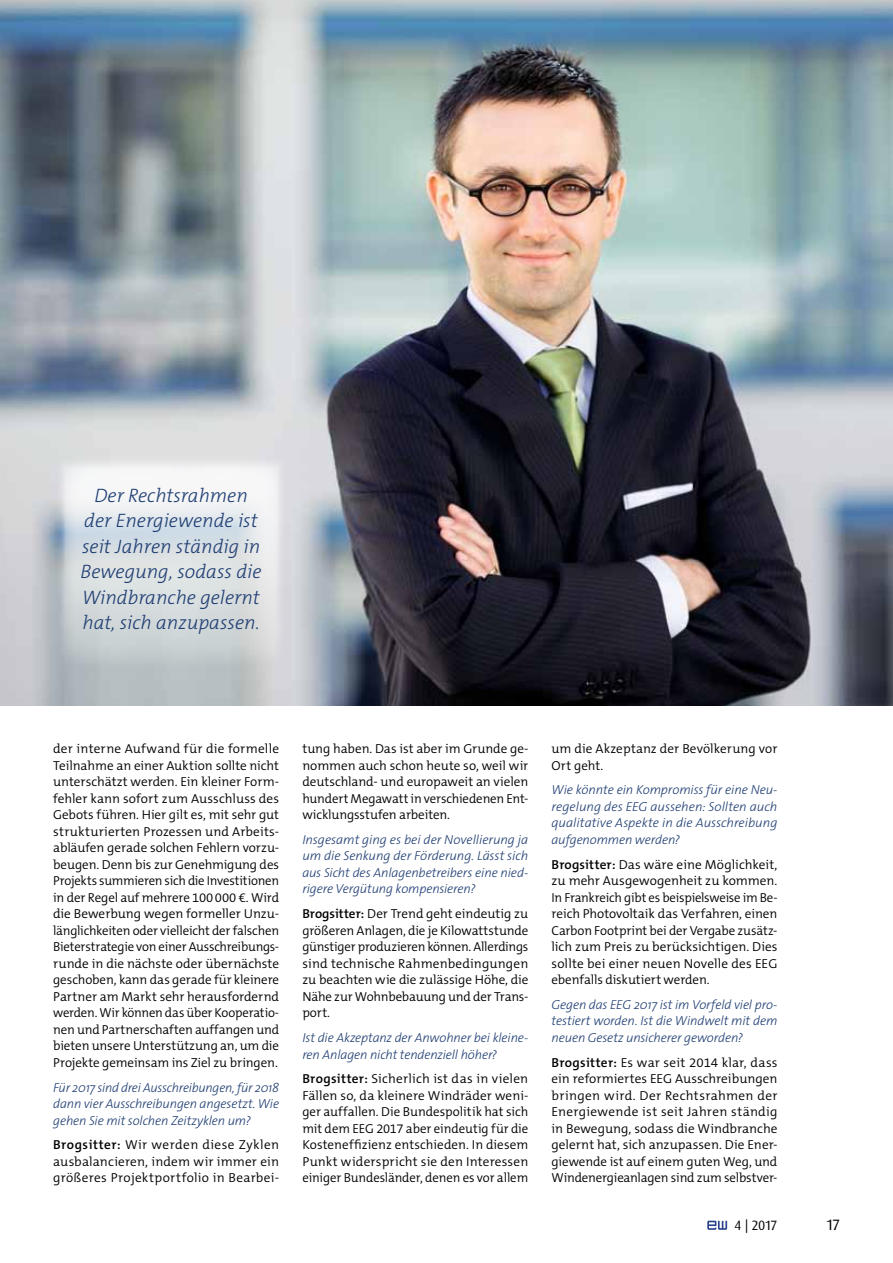
<style>
.page{position:relative;width:893px;height:1263px;background:#fff}
.page>*{position:absolute;margin:0;border:0;box-sizing:border-box;transform-origin:0 0}
.t1{font:italic 300 19.5px/25.5px "The Mix B3";color:#1f3e73;text-align:center}
.t2{font:15px "Dax OT";color:#000}
.t3{font:13.5px "Dax OT";color:#000}
.t4{font:300 13.05px/16.5px "The Mix B4";letter-spacing:-.005em;color:#000;text-align:justify}
.t5{font:italic 300 13.05px/16.5px "The Sans";letter-spacing:-.01em;color:#1f3e73;text-align:justify}
.s1{font-family:"The Mix B6";font-weight:600}
</style>
<div class="page">
<svg style="left:707px;top:1221px;width:20px;height:9px"></svg>
<img style="left:0;top:0;width:893px;height:706px">
<svg style="left:53px;top:451px;width:236px;height:215px"></svg>
<h1 class="t1" style="left:81px;top:483px;width:183px">Der Rechtsrahmen der Energiewende ist seit Jahren ständig in<br>Bewegung, sodass die<br>Windbranche gelernt hat, sich anzupassen.</h1>
<p class="t4" style="left:53px;top:741px;width:228px">der interne Aufwand für die formelle Teilnahme an einer Auktion sollte nicht unterschätzt werden. Ein kleiner Form&shy;fehler kann sofort zum Ausschluss des Gebots führen. Hier gilt es, mit sehr gut strukturierten Prozessen und Arbeits&shy;abläufen gerade solchen Fehlern vorzu&shy;beugen. Denn bis zur Genehmigung des Projekts summieren sich die Investitionen in der Regel auf mehrere 100000 €. Wird die Bewerbung wegen formeller Unzu&shy;länglichkeiten oder vielleicht der falschen Bieterstrategie von einer Ausschreibungs&shy;runde in die nächste oder übernächste geschoben, kann das gerade für kleinere Partner am Markt sehr herausfordernd werden. Wir können das über Kooperatio&shy;nen und Partnerschaften auffangen und bieten unsere Unterstützung an, um die Projekte gemeinsam ins Ziel zu bringen.</p>
<p class="t5" style="left:53px;top:1078px;width:227px">Für 2017 sind drei Ausschreibungen, für 2018 dann vier Ausschreibungen angesetzt. Wie gehen Sie mit solchen Zeitzyklen um?</p>
<p class="t4" style="left:53px;top:1137px;width:227px"><span class="s1">Brogsitter:</span> Wir werden diese Zyklen ausbalancieren, indem wir immer ein größeres Projektportfolio in Bearbei-</p>
<p class="t4" style="left:302px;top:741px;width:228px">tung haben. Das ist aber im Grunde ge&shy;nommen auch schon heute so, weil wir deutschland- und europaweit an vielen hundert Megawatt in verschiedenen Ent&shy;wicklungsstufen arbeiten.</p>
<p class="t5" style="left:302px;top:831px;width:227px">Insgesamt ging es bei der Novellierung ja um die Senkung der Förderung. Lässt sich aus Sicht des Anlagenbetreibers eine nied&shy;rigere Vergütung kompensieren?</p>
<p class="t4" style="left:302px;top:906px;width:228px"><span class="s1">Brogsitter:</span> Der Trend geht eindeutig zu größeren Anlagen, die je Kilowattstunde günstiger produzieren können. Allerdings sind technische Rahmenbedingungen zu beachten wie die zulässige Höhe, die Nähe zur Wohnbebauung und der Trans&shy;port.</p>
<p class="t5" style="left:302px;top:1029px;width:227px">Ist die Akzeptanz der Anwohner bei kleine&shy;ren Anlagen nicht tendenziell höher?</p>
<p class="t4" style="left:302px;top:1071px;width:227px"><span class="s1">Brogsitter:</span> Sicherlich ist das in vielen Fällen so, da kleinere Windräder weni&shy;ger auffallen. Die Bundespolitik hat sich mit dem EEG 2017 aber eindeutig für die Kosteneffizienz entschieden. In diesem Punkt widerspricht sie den Interessen einiger Bundesländer, denen es vor allem</p>
<p class="t4" style="left:551px;top:741px;width:228px">um die Akzeptanz der Bevölkerung vor<br>Ort geht.</p>
<p class="t5" style="left:551px;top:781px;width:227px">Wie könnte ein Kompromiss für eine Neu&shy;regelung des EEG aussehen: Sollten auch qualitative Aspekte in die Ausschreibung aufgenommen werden?</p>
<p class="t4" style="left:551px;top:856px;width:227px"><span class="s1">Brogsitter:</span> Das wäre eine Möglichkeit, zu mehr Ausgewogenheit zu kommen.<br>In Frankreich gibt es beispielsweise im Be&shy;reich Photovoltaik das Verfahren, einen Carbon Footprint bei der Vergabe zusätz&shy;lich zum Preis zu berücksichtigen. Dies sollte bei einer neuen Novelle des EEG ebenfalls diskutiert werden.</p>
<p class="t5" style="left:551px;top:996px;width:227px">Gegen das EEG 2017 ist im Vorfeld viel pro&shy;testiert worden. Ist die Windwelt mit dem neuen Gesetz unsicherer geworden?</p>
<p class="t4" style="left:551px;top:1054px;width:228px"><span class="s1">Brogsitter:</span> Es war seit 2014 klar, dass ein reformiertes EEG Ausschreibungen bringen wird. Der Rechtsrahmen der Energiewende ist seit Jahren ständig in Bewegung, sodass die Windbranche gelernt hat, sich anzupassen. Die Ener&shy;giewende ist auf einem guten Weg, und Windenergieanlagen sind zum selbstver-</p>
<p class="t3" style="left:735px;top:1216px;width:44px">4 | 2017</p>
<p class="t2" style="left:827px;top:1215px;width:15px">17</p>
</div>
